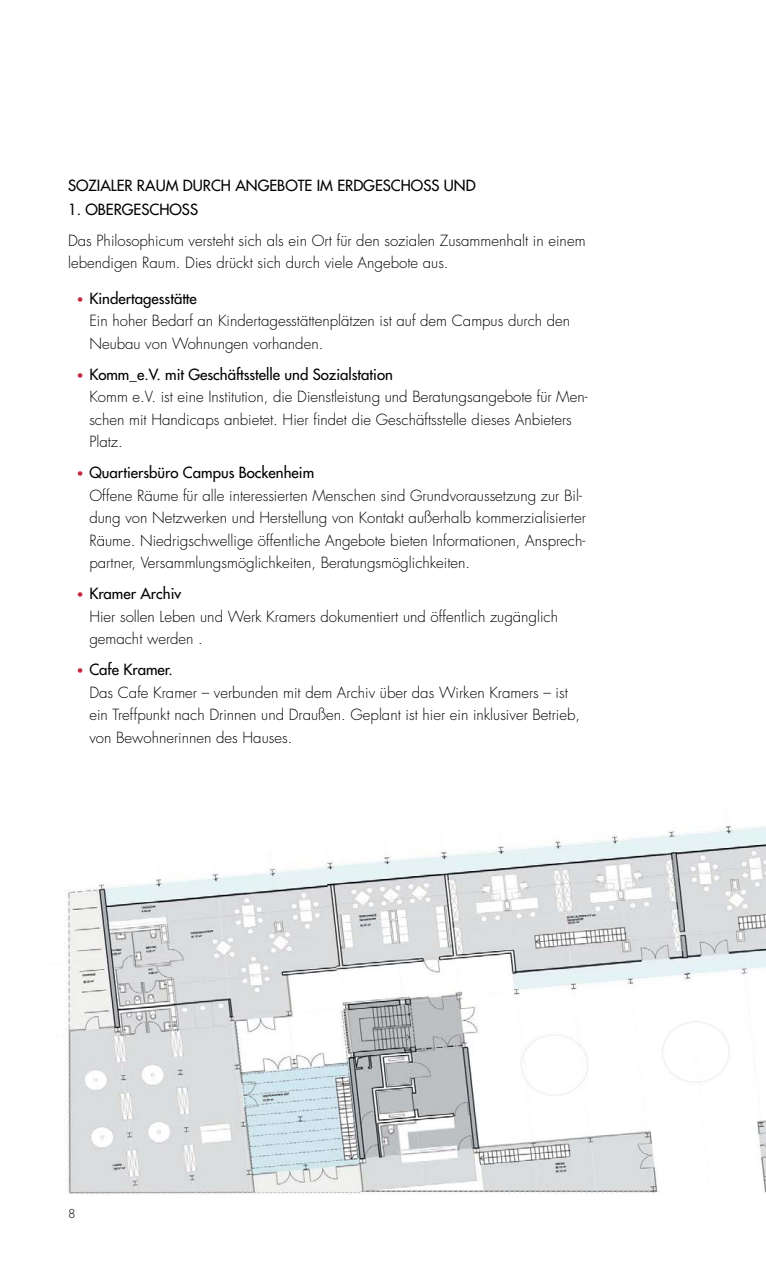
<style>
.page{position:relative;width:766px;height:1263px;background:#fff}
.page>*{position:absolute;margin:0;border:0;box-sizing:border-box;transform-origin:0 0}
.t1{font:300 15px/22.5px "Futura Std";color:#000}
.t2{font:500 15px "Futura Std";color:#000}
.t3{font:300 12px "Futura Std";color:#000}
.s1{font-size:12px;color:#c1273f}
.s2{font-weight:500}
</style>
<div class="page">
<img style="left:65px;top:826px;width:700px;height:369px">
<p class="t2" style="left:68px;top:176px;width:409px">Sozialer Raum durch Angebote im Erdgeschoss und</p>
<p class="t2" style="left:68px;top:200px;width:131px">1. Obergeschoss</p>
<p class="t1" style="left:68px;top:230px;width:519px">Das Philosophicum versteht sich als ein Ort für den sozialen Zusammenhalt in einem lebendigen Raum. Dies drückt sich durch viele Angebote aus.</p>
<p class="t1" style="left:89px;top:287px;width:482px;text-indent:-13px"><span class="s1">•</span> <span class="s2">Kindertagesstätte<br></span>Ein hoher Bedarf an Kindertagesstättenplätzen ist auf dem Campus durch den<br>Neubau von Wohnungen vorhanden.</p>
<p class="t1" style="left:89px;top:363px;width:499px;text-indent:-13px"><span class="s1">•</span> <span class="s2">Komm_e.V. mit Geschäftsstelle und Sozialstation<br></span>Komm e.V. ist eine Institution, die Dienstleistung und Beratungsangebote für Men&shy;schen mit Handicaps anbietet. Hier findet die Geschäftsstelle dieses Anbieters Platz.</p>
<p class="t1" style="left:89px;top:462px;width:498px;text-indent:-13px"><span class="s1">•</span> <span class="s2">Quartiersbüro Campus Bockenheim<br></span>Offene Räume für alle interessierten Menschen sind Grundvoraussetzung zur Bil&shy;dung von Netzwerken und Herstellung von Kontakt außerhalb kommerzialisierter Räume. Niedrigschwellige öffentliche Angebote bieten Informationen, Ansprech&shy;partner, Versammlungsmöglichkeiten, Beratungsmöglichkeiten.</p>
<p class="t1" style="left:89px;top:583px;width:470px;text-indent:-13px"><span class="s1">•</span> <span class="s2">Kramer Archiv<br></span>Hier sollen Leben und Werk Kramers dokumentiert und öffentlich zugänglich gemacht werden .</p>
<p class="t1" style="left:89px;top:659px;width:492px;text-indent:-13px"><span class="s1">•</span> <span class="s2">Cafe Kramer.<br></span>Das Cafe Kramer – verbunden mit dem Archiv über das Wirken Kramers – ist ein Treffpunkt nach Drinnen und Draußen. Geplant ist hier ein inklusiver Betrieb, von Bewohnerinnen des Hauses.</p>
<p class="t3" style="left:68px;top:1206px;width:9px">8</p>
</div>
